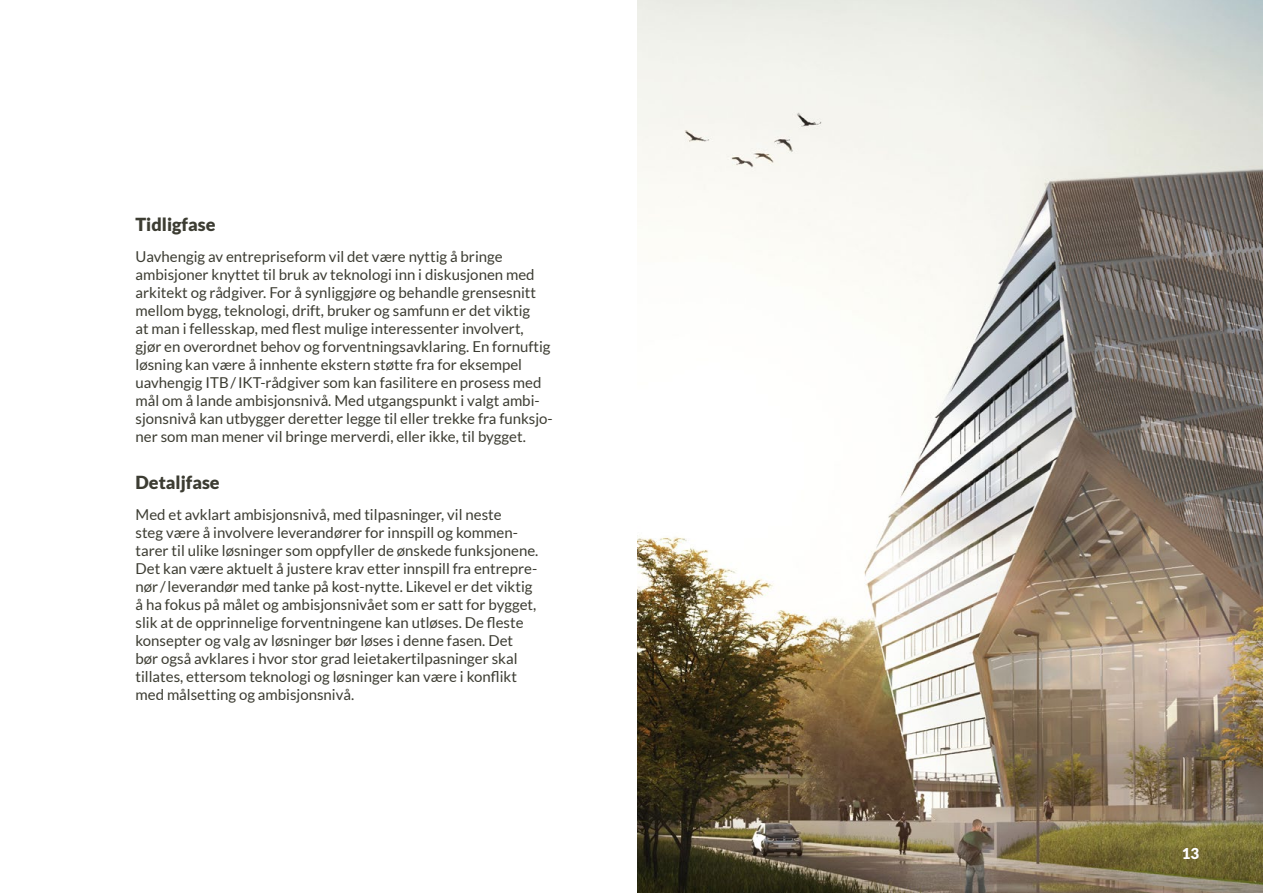
<style>
.page{position:relative;width:1263px;height:893px;background:#fff}
.page>*{position:absolute;margin:0;border:0;box-sizing:border-box;transform-origin:0 0}
.t1{font:900 18px "Lato";color:#3c3c32}
.t2{font:15px/18px "Lato";color:#3c3c32}
.t3{font:900 15px "Lato";color:#fff}
</style>
<div class="page">
<img style="left:638px;top:0;width:625px;height:893px">
<p class="t1" style="left:136px;top:214px;width:81px">Tidligfase</p>
<p class="t2" style="left:136px;top:248px;width:419px">Uavhengig av entrepriseform vil det være nyttig å bringe ambisjoner knyttet til bruk av teknologi inn i diskusjonen med arkitekt og rådgiver. For å synliggjøre og behandle grensesnitt mellom bygg, teknologi, drift, bruker og samfunn er det viktig<br>at man i fellesskap, med flest mulige interessenter involvert, gjør en overordnet behov og forventningsavklaring. En fornuftig løsning kan være å innhente ekstern støtte fra for eksempel uavhengig ITB/IKT-rådgiver som kan fasilitere en prosess med mål om å lande ambisjonsnivå. Med utgangspunkt i valgt ambi&shy;sjonsnivå kan utbygger deretter legge til eller trekke fra funksjo&shy;ner som man mener vil bringe merverdi, eller ikke, til bygget.</p>
<p class="t1" style="left:136px;top:472px;width:86px">Detaljfase</p>
<p class="t2" style="left:136px;top:505px;width:404px">Med et avklart ambisjonsnivå, med tilpasninger, vil neste<br>steg være å involvere leverandører for innspill og kommen&shy;tarer til ulike løsninger som oppfyller de ønskede funksjonene.<br>Det kan være aktuelt å justere krav etter innspill fra entrepre&shy;nør/leverandør med tanke på kost-nytte. Likevel er det viktig å ha fokus på målet og ambisjonsnivået som er satt for bygget, slik at de opprinnelige forventningene kan utløses. De fleste konsepter og valg av løsninger bør løses i denne fasen. Det bør også avklares i hvor stor grad leietakertilpasninger skal tillates, ettersom teknologi og løsninger kan være i konflikt med målsetting og ambisjonsnivå.</p>
<p class="t3" style="left:1182px;top:844px;width:19px">13</p>
</div>
